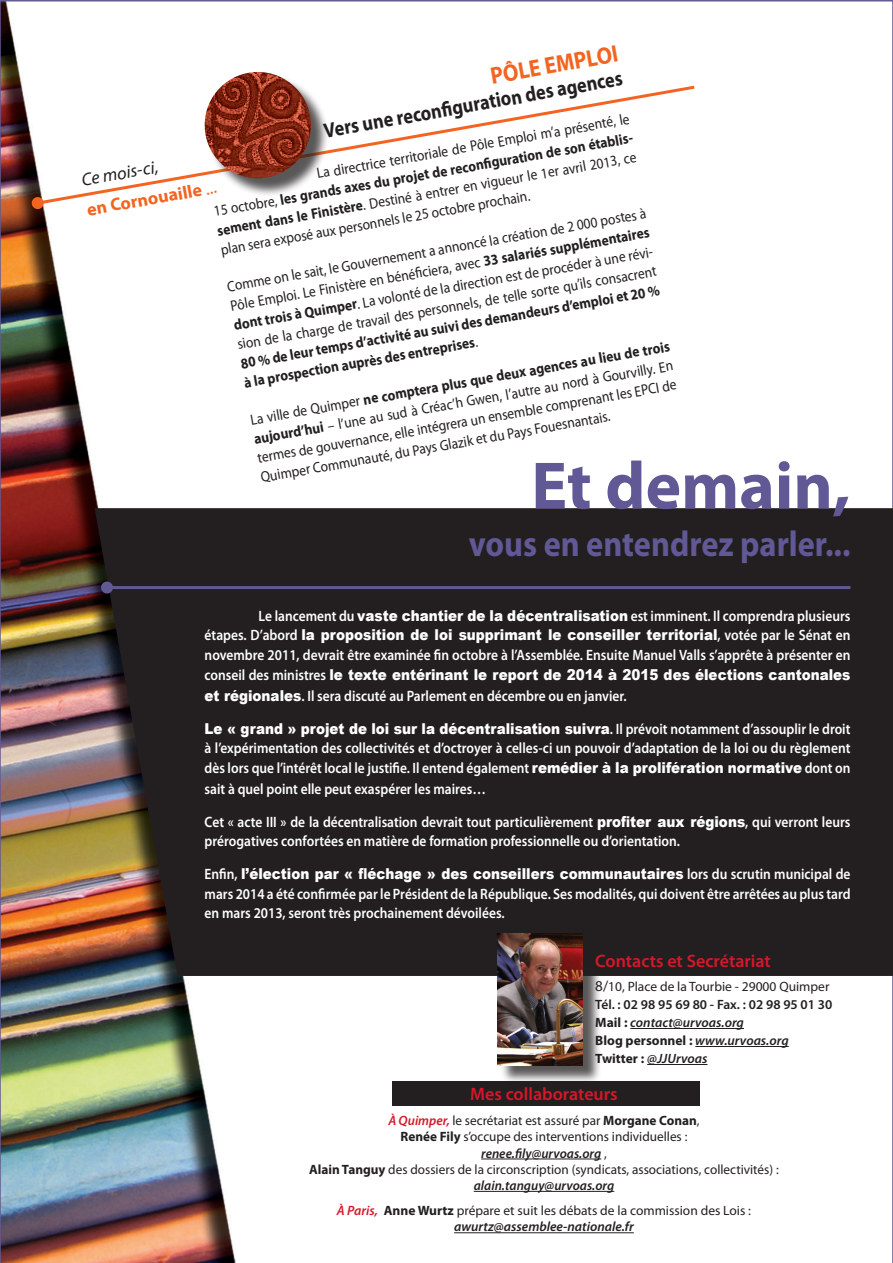
<style>
.page{position:relative;width:893px;height:1263px;background:#fff}
.page>*{position:absolute;margin:0;border:0;box-sizing:border-box;transform-origin:0 0}
.t1{font:700 67.5px "Myriad Pro";color:#615896}
.t2{font:700 36px "Myriad Pro";color:#615896;scale:.9 1}
.t3{font:700 24px "Myriad Pro";color:#f36421;scale:.9 1}
.t4{font:700 21px "Myriad Pro";color:#231f20;scale:.87 1}
.t5{font:600 18px "Myriad Pro";color:#d71729}
.t6{font:700 18px "Myriad Pro";color:#f36421}
.t7{font:italic 18px "Myriad Pro";color:#231f20}
.t8{font:600 15px/19.5px "Myriad Pro";color:#fff;text-align:justify;scale:.9 1}
.t9{font:15px/19.5px "Myriad Pro";color:#231f20;scale:.9 1}
.t10{font:700 15px/19.5px "Myriad Pro";color:#231f20;scale:.9 1}
.t11{font:13.5px "Myriad Pro";color:#231f20}
.t12{font:italic 600 13.5px "Myriad Pro";color:#231f20}
.t13{font:600 13.5px "Myriad Pro";color:#231f20}
.t14{font:700 13.5px "Myriad Pro";color:#231f20}
.s1{font-weight:700}
.s2{font-weight:400}
.s3{font-family:"Arial";font-weight:900}
.s4{font-size:15px}
.s5{font-weight:700;font-style:normal}
.s6{font-weight:600;font-style:italic}
.s7{font-weight:600;font-style:italic;color:#d71729}
.s8{font-weight:400;font-style:normal}
</style>
<div class="page">
<img style="left:0;top:0;width:893px;height:1263px">
<svg style="left:34px;top:84px;width:664px;height:123px"></svg>
<div style="left:32px;top:197px;width:12px;height:12px;background:#f36421;border-radius:50%"></div>
<div style="left:207px;top:74px;width:122px;height:123px;background:#231f20;opacity:.75"></div>
<img style="left:205px;top:72px;width:106px;height:106px;border-radius:53px">
<div style="left:95px;top:508px;width:798px;height:468px;background:#231f20"></div>
<hr style="left:107px;top:586px;width:743px;height:3px;background:#615896">
<div style="left:101px;top:581px;width:12px;height:12px;background:#615896;border-radius:50%"></div>
<div style="left:500px;top:936px;width:102px;height:148px;background:#231f20;opacity:.75"></div>
<img style="left:498px;top:933px;width:85px;height:132px">
<hr style="left:630px;top:1028px;width:114px;height:1px;background:#231f20">
<hr style="left:695px;top:1046px;width:94px;height:1px;background:#231f20">
<hr style="left:647px;top:1064px;width:60px;height:1px;background:#231f20">
<div style="left:392px;top:1081px;width:307px;height:25px;background:#231f20"></div>
<hr style="left:481px;top:1158px;width:120px;height:1px;background:#231f20">
<hr style="left:474px;top:1191px;width:140px;height:1px;background:#231f20">
<hr style="left:454px;top:1232px;width:180px;height:1px;background:#231f20">
<p class="t3" style="left:488px;top:60px;width:145px;rotate:-10deg">PÔLE EMPLOI</p>
<p class="t4" style="left:322px;top:117px;width:350px;rotate:-10deg">Vers une reconfi guration des agences</p>
<p class="t9" style="left:209px;top:182px;width:477px;text-indent:108px;rotate:-10deg">La directrice territoriale de Pôle Emploi m’a présenté, le 15 octobre, <span class="s1">les grands axes du projet de reconfi guration de son établis&shy;sement dans le Finistère</span>. Destiné à entrer en vigueur le 1er avril 2013, ce plan sera exposé aux personnels le 25 octobre prochain.</p>
<p class="t7" style="left:80px;top:169px;width:79px;rotate:-10deg">Ce mois-ci,</p>
<p class="t6" style="left:85px;top:198px;width:133px;rotate:-10deg">en Cornouaille <span class="s2">...</span></p>
<p class="t9" style="left:226px;top:277px;width:478px;rotate:-10deg">Comme on le sait, le Gouvernement a annoncé la création de 2 000 postes à Pôle Emploi. Le Finistère en bénéfi ciera, avec <span class="s1">33 salariés supplémentaires dont trois à Quimper</span>. La volonté de la direction est de procéder à une révi&shy;sion de la charge de travail des personnels, de telle sorte qu’ils consacrent</p>
<p class="t10" style="left:239px;top:353px;width:474px;rotate:-10deg">80 % de leur temps d’activité au suivi des demandeurs d’emploi et 20 % à la prospection auprès des entreprises<span class="s2">.</span></p>
<p class="t9" style="left:249px;top:410px;width:474px;text-align:justify;rotate:-10deg">La ville de Quimper <span class="s1">ne comptera plus que deux agences au lieu de trois aujourd’hui</span> – l’une au sud à Créac’h Gwen, l’autre au nord à Gourvilly. En termes de gouvernance, elle intégrera un ensemble comprenant les EPCI de Quimper Communauté, du Pays Glazik et du Pays Fouesnantais.</p>
<p class="t1" style="left:531px;top:442px;width:321px">Et demain,</p>
<p class="t2" style="left:469px;top:521px;width:426px">vous en entendrez parler...</p>
<p class="t8" style="left:205px;top:606px;width:719px;text-indent:54px">Le lancement du <span class="s3">vaste chantier de la décentralisation</span> est imminent. Il comprendra plusieurs étapes. D’abord <span class="s3">la proposition de loi supprimant le conseiller territorial</span>, votée par le Sénat en novembre 2011, devrait être examinée fin octobre à l’Assemblée. Ensuite Manuel Valls s’apprête à présenter en conseil des ministres <span class="s3">le texte entérinant le report de 2014 à 2015 des élections cantonales</span></p>
<p class="t8" style="left:205px;top:685px;width:470px"><span class="s3">et régionales</span>. Il sera discuté au Parlement en décembre ou en janvier.</p>
<p class="t8" style="left:205px;top:718px;width:719px"><span class="s3">Le « grand » projet de loi sur la décentralisation suivra</span>. Il prévoit notamment d’assouplir le droit à l’expérimentation des collectivités et d’octroyer à celles-ci un pouvoir d’adaptation de la loi ou du règlement dès lors que l’intérêt local le justifie. Il entend également <span class="s3">remédier à la prolifération normative</span> dont on</p>
<p class="t8" style="left:205px;top:778px;width:314px">sait à quel point elle peut exaspérer les maires…</p>
<p class="t8" style="left:205px;top:811px;width:719px">Cet « acte III » de la décentralisation devrait tout particulièrement <span class="s3">profiter aux régions</span>, qui verront leurs prérogatives confortées en matière de formation professionnelle ou d’orientation.</p>
<p class="t8" style="left:205px;top:864px;width:719px">Enfin, <span class="s3">l’élection par « fléchage » des conseillers communautaires</span> lors du scrutin municipal de mars 2014 a été confirmée par le Président de la République. Ses modalités, qui doivent être arrêtées au plus tard en mars 2013, seront très prochainement dévoilées.</p>
<p class="t5" style="left:595px;top:950px;width:177px">Contacts et Secrétariat</p>
<p class="t11" style="left:595px;top:978px;width:236px"><span class="s4">8/</span>10, Place de la Tourbie - 29000 Quimper</p>
<p class="t13" style="left:595px;top:996px;width:239px">Tél. : 02 98 95 69 80 - Fax. : 02 98 95 01 30</p>
<p class="t12" style="left:595px;top:1014px;width:150px"><span class="s5">Mail :</span> contact@urvoas.org</p>
<p class="t14" style="left:595px;top:1032px;width:195px">Blog personnel : <span class="s6">www.urvoas.org</span></p>
<p class="t12" style="left:595px;top:1050px;width:114px"><span class="s5">Twitter :</span> @JJUrvoas</p>
<p class="t5" style="left:470px;top:1082px;width:149px">Mes collaborateurs</p>
<p class="t11" style="left:388px;top:1112px;width:313px"><span class="s7">À Quimper,</span> le secrétariat est assuré par <span class="s1">Morgane Conan</span>,</p>
<p class="t11" style="left:401px;top:1128px;width:288px"><span class="s1">Renée Fily</span> s’occupe des interventions individuelles :</p>
<p class="t12" style="left:481px;top:1144px;width:127px">renee.fily@urvoas.org <span class="s8">,</span></p>
<p class="t11" style="left:309px;top:1161px;width:471px"><span class="s1">Alain Tanguy</span> des dossiers de la circonscription (syndicats, associations, collectivités) :</p>
<p class="t12" style="left:474px;top:1177px;width:142px">alain.tanguy@urvoas.org</p>
<p class="t11" style="left:337px;top:1202px;width:416px"><span class="s7">À Paris,</span> <span class="s1">Anne Wurtz</span> prépare et suit les débats de la commission des Lois :</p>
<p class="t12" style="left:454px;top:1218px;width:181px">awurtz@assemblee-nationale.fr</p>
</div>
